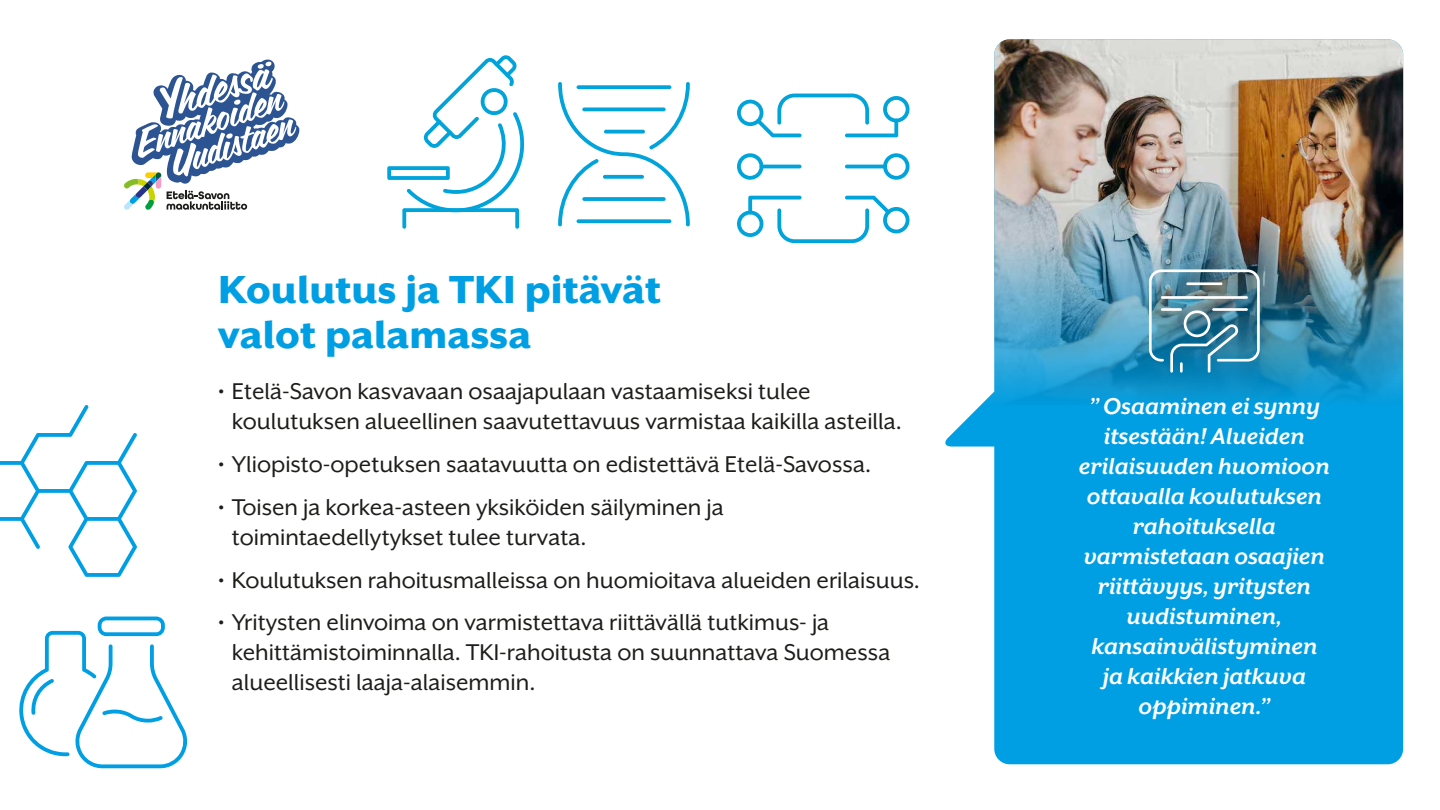
<style>
.page{position:relative;width:1440px;height:810px;background:#fff}
.page>*{position:absolute;margin:0;border:0;box-sizing:border-box;transform-origin:0 0}
.t1{font:800 45px/45px "Mr Eaves XL San OT";color:#009fe3}
.t2{font:26.25px/30px "Mr Eaves XL San OT";color:#1d1d1b}
.t3{font:italic 700 26.25px/30px "Mr Eaves XL San OT";color:#fff;text-align:center}
</style>
<div class="page">
<svg style="left:945px;top:406px;width:458px;height:358px;background:#19a8e5"></svg>
<img style="left:980px;top:39px;width:423px;height:367px">
<hr style="left:760px;top:165px;width:42px;height:3px;background:#00a4da;border-radius:2px">
<svg style="left:737px;top:153px;width:26px;height:27px"></svg>
<svg style="left:737px;top:196px;width:173px;height:47px"></svg>
<hr style="left:845px;top:165px;width:42px;height:3px;background:#00a4da;border-radius:2px">
<svg style="left:883px;top:153px;width:27px;height:27px"></svg>
<svg style="left:737px;top:94px;width:173px;height:43px"></svg>
<img style="left:1149px;top:269px;width:111px;height:104px">
<hr style="left:1186px;top:282px;width:36px;height:3px;background:#fff">
<hr style="left:1161px;top:296px;width:87px;height:3px;background:#fff">
<hr style="left:1212px;top:308px;width:36px;height:3px;background:#fff">
<hr style="left:1161px;top:308px;width:21px;height:3px;background:#fff">
<svg style="left:19px;top:617px;width:169px;height:151px"></svg>
<svg style="left:558px;top:82px;width:132px;height:144px"></svg>
<svg style="left:604px;top:130px;width:41px;height:4px"></svg>
<svg style="left:582px;top:107px;width:84px;height:4px"></svg>
<svg style="left:577px;top:85px;width:94px;height:4px"></svg>
<svg style="left:603px;top:175px;width:41px;height:4px"></svg>
<svg style="left:582px;top:197px;width:84px;height:4px"></svg>
<svg style="left:577px;top:219px;width:94px;height:4px"></svg>
<svg style="left:0;top:405px;width:137px;height:172px"></svg>
<svg style="left:387px;top:55px;width:138px;height:174px"></svg>
<svg style="left:124px;top:59px;width:175px;height:151px"></svg>
<h1 class="t1" style="left:218px;top:267px;width:444px">Koulutus ja TKI pitävät valot palamassa</h1>
<p class="t2" style="left:232px;top:377px;width:672px;text-indent:-13px">• Etelä-Savon kasvavaan osaajapulaan vastaamiseksi tulee koulutuksen alueellinen saavutettavuus varmistaa kaikilla asteilla.</p>
<p class="t2" style="left:218px;top:449px;width:654px">• Yliopisto-opetuksen saatavuutta on edistettävä Etelä-Savossa.</p>
<p class="t2" style="left:232px;top:492px;width:494px;text-indent:-13px">• Toisen ja korkea-asteen yksiköiden säilyminen ja toimintaedellytykset tulee turvata.</p>
<p class="t2" style="left:218px;top:565px;width:703px">• Koulutuksen rahoitusmalleissa on huomioitava alueiden erilaisuus.</p>
<p class="t2" style="left:232px;top:608px;width:660px;text-indent:-13px">• Yritysten elinvoima on varmistettava riittävällä tutkimus- ja kehittämistoiminnalla. TKI-rahoitusta on suunnattava Suomessa alueellisesti laaja-alaisemmin.</p>
<p class="t3" style="left:1079px;top:391px;width:252px">” Osaaminen ei synny itsestään! Alueiden erilaisuuden huomioon ottavalla koulutuksen rahoituksella varmistetaan osaajien riittävyys, yritysten uudistuminen, kansainvälistyminen ja kaikkien jatkuva oppiminen.”</p>
</div>
